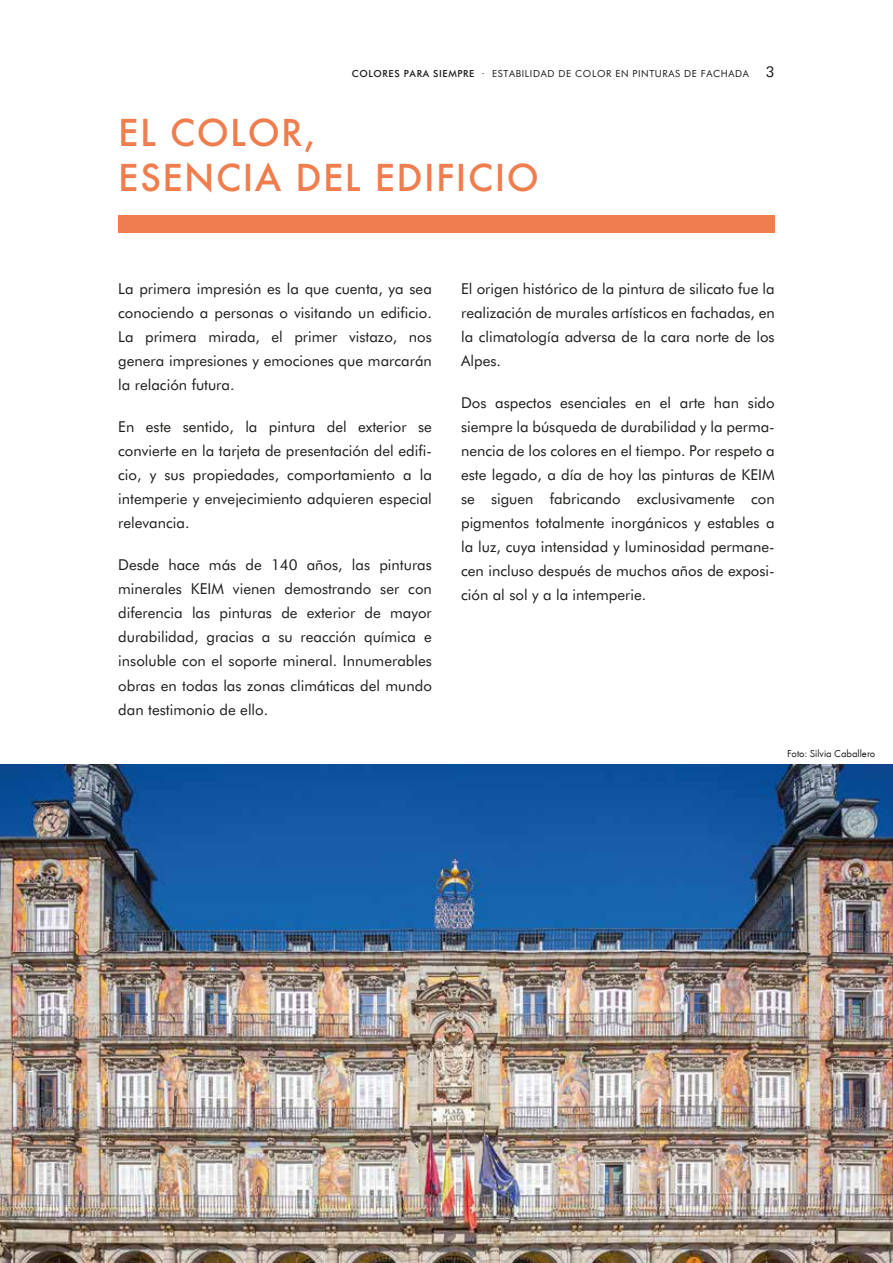
<style>
.page{position:relative;width:893px;height:1263px;background:#fff}
.page>*{position:absolute;margin:0;border:0;box-sizing:border-box;transform-origin:0 0}
.t1{font:500 36px/45px "Futura";letter-spacing:.04em;color:#ef7d4d}
.t2{font:15px/24px "Futura BT";color:#1d1d1b;text-align:justify}
.t3{font:10.5px "Futura TEE";color:#1d1d1b}
.t4{font:9.75px "Futura BT";letter-spacing:.06em;color:#1d1d1b}
.s1{font-weight:500}
.s2{font-size:15px}
</style>
<div class="page">
<div style="left:118px;top:215px;width:657px;height:18px;background:#ef7d4d"></div>
<img style="left:0;top:764px;width:893px;height:499px">
<p class="t4" style="left:352px;top:68px;width:424px"><span class="s1">COLORES PARA SIEMPRE</span> · ESTABILIDAD DE COLOR EN PINTURAS DE FACHADA <span class="s2">3</span></p>
<h1 class="t1" style="left:118px;top:110px;width:422px">EL COLOR,<br>ESENCIA DEL EDIFICIO</h1>
<p class="t2" style="left:118px;top:277px;width:315px">La primera impresión es la que cuenta, ya sea conociendo a personas o visitando un edificio.<br>La primera mirada, el primer vistazo, nos genera impresiones y emociones que marcarán la relación futura.</p>
<p class="t2" style="left:118px;top:415px;width:315px">En este sentido, la pintura del exterior se convierte en la tarjeta de presentación del edifi&shy;cio, y sus propiedades, comportamiento a la intemperie y envejecimiento adquieren especial relevancia.</p>
<p class="t2" style="left:118px;top:553px;width:315px">Desde hace más de 140 años, las pinturas minerales KEIM vienen demostrando ser con diferencia las pinturas de exterior de mayor durabilidad, gracias a su reacción química e insoluble con el soporte mineral. Innumerables obras en todas las zonas climáticas del mundo dan testimonio de ello.</p>
<p class="t2" style="left:461px;top:277px;width:315px">El origen histórico de la pintura de silicato fue la realización de murales artísticos en fachadas, en la climatología adversa de la cara norte de los Alpes.</p>
<p class="t2" style="left:461px;top:391px;width:315px">Dos aspectos esenciales en el arte han sido siempre la búsqueda de durabilidad y la perma&shy;nencia de los colores en el tiempo. Por respeto a este legado, a día de hoy las pinturas de KEIM se siguen fabricando exclusivamente con pigmentos totalmente inorgánicos y estables a la luz, cuya intensidad y luminosidad permane&shy;cen incluso después de muchos años de exposi&shy;ción al sol y a la intemperie.</p>
<p class="t3" style="left:787px;top:747px;width:90px">Foto: Silvia Caballero</p>
</div>
